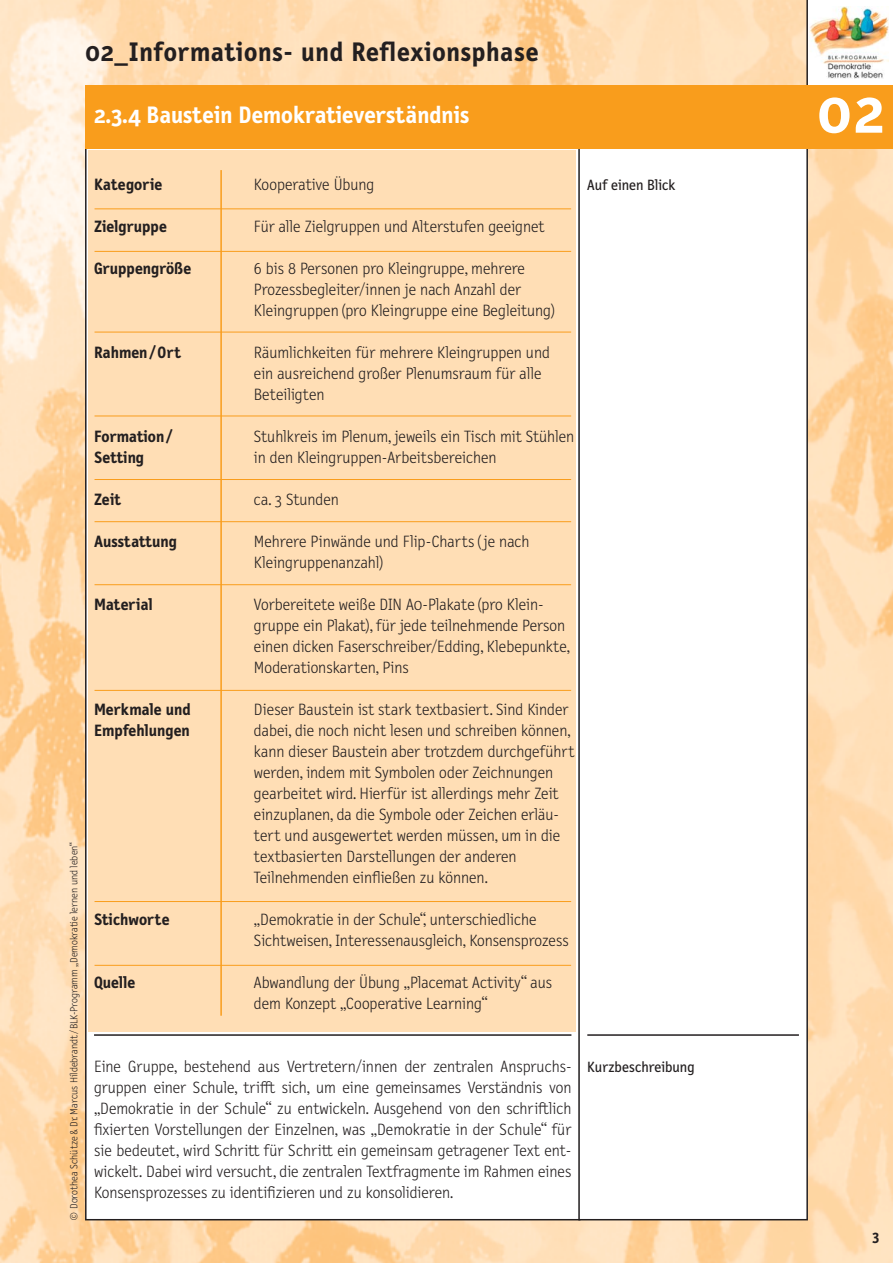
<style>
.page{position:relative;width:893px;height:1263px;background:#fff}
.page>*{position:absolute;margin:0;border:0;box-sizing:border-box;transform-origin:0 0}
.t1{font:700 63px "Letter Gothic Text";color:#fff}
.t2{font:700 27px "Letter Gothic Text";letter-spacing:.03em;color:#231f20}
.t3{font:700 24px "Letter Gothic Text";color:#fff}
.t4{font:300 16.5px/21px "Letter Gothic Text";color:#231f20}
.t5{font:700 16.5px/21px "Letter Gothic Text";color:#231f20}
.t6{font:15px "Letter Gothic Text";color:#231f20}
.t7{font:700 15px "Letter Gothic Text";color:#231f20}
.t8{font:300 10.5px "Letter Gothic Text";color:#231f20}
</style>
<div class="page">
<img style="left:0;top:0;width:893px;height:1263px">
<div style="left:808px;top:0;width:85px;height:85px;background:#fff"></div>
<img style="left:809px;top:6px;width:80px;height:73px">
<hr style="left:806px;top:0;width:2px;height:111px;background:#231f20">
<div style="left:86px;top:141px;width:494px;height:1079px;background:#fff"></div>
<div style="left:579px;top:141px;width:228px;height:1079px;background:#fff"></div>
<div style="left:578px;top:140px;width:230px;height:1080px;border:2px solid #231f20"></div>
<div style="left:85px;top:85px;width:724px;height:64px;background:#f99d1c"></div>
<div style="left:808px;top:85px;width:85px;height:64px;background:#f99d1c"></div>
<hr style="left:587px;top:1034px;width:212px;height:2px;background:#231f20">
<div style="left:89px;top:150px;width:487px;height:882px;background:#ffdeb5"></div>
<hr style="left:94px;top:1034px;width:477px;height:2px;background:#231f20">
<hr style="left:95px;top:208px;width:476px;height:1px;background:#f99d1c">
<hr style="left:95px;top:251px;width:476px;height:1px;background:#f99d1c">
<hr style="left:95px;top:332px;width:476px;height:1px;background:#f99d1c">
<hr style="left:95px;top:584px;width:476px;height:1px;background:#f99d1c">
<hr style="left:95px;top:690px;width:476px;height:1px;background:#f99d1c">
<hr style="left:95px;top:901px;width:476px;height:1px;background:#f99d1c">
<hr style="left:95px;top:965px;width:476px;height:1px;background:#f99d1c">
<hr style="left:95px;top:521px;width:476px;height:1px;background:#f99d1c">
<hr style="left:95px;top:416px;width:476px;height:1px;background:#f99d1c">
<hr style="left:95px;top:479px;width:476px;height:1px;background:#f99d1c">
<hr style="left:220px;top:170px;width:2px;height:846px;background:#f99d1c">
<h2 class="t2" style="left:85px;top:42px;width:455px">02_Informations- und Reflexionsphase</h2>
<h3 class="t3" style="left:94px;top:106px;width:377px">2.3.4 Baustein Demokratieverständnis</h3>
<h1 class="t1" style="left:817px;top:88px;width:69px">02</h1>
<p class="t8" style="left:70px;top:1221px;width:381px;rotate:-90deg">© Dorothea Schütze &amp; Dr. Marcus Hildebrandt / BLK-Programm „Demokratie lernen und leben“</p>
<p class="t5" style="left:94px;top:175px;width:70px">Kategorie</p>
<p class="t5" style="left:94px;top:217px;width:74px">Zielgruppe</p>
<p class="t5" style="left:94px;top:259px;width:99px">Gruppengröße</p>
<p class="t5" style="left:94px;top:343px;width:89px">Rahmen / Ort</p>
<p class="t5" style="left:94px;top:427px;width:80px">Formation /<br>Setting</p>
<p class="t5" style="left:94px;top:490px;width:29px">Zeit</p>
<p class="t5" style="left:94px;top:532px;width:85px">Ausstattung</p>
<p class="t5" style="left:94px;top:595px;width:60px">Material</p>
<p class="t5" style="left:94px;top:700px;width:98px">Merkmale und<br>Empfehlungen</p>
<p class="t5" style="left:94px;top:910px;width:77px">Stichworte</p>
<p class="t5" style="left:94px;top:973px;width:43px">Quelle</p>
<p class="t4" style="left:254px;top:175px;width:122px">Kooperative Übung</p>
<p class="t4" style="left:254px;top:217px;width:292px">Für alle Zielgruppen und Alterstufen geeignet</p>
<p class="t4" style="left:254px;top:259px;width:304px">6 bis 8 Personen pro Kleingruppe, mehrere<br>Prozessbegleiter/innen je nach Anzahl der<br>Kleingruppen (pro Kleingruppe eine Begleitung)</p>
<p class="t4" style="left:254px;top:343px;width:297px">Räumlichkeiten für mehrere Kleingruppen und ein ausreichend großer Plenumsraum für alle<br>Beteiligten</p>
<p class="t4" style="left:254px;top:427px;width:322px">Stuhlkreis im Plenum, jeweils ein Tisch mit Stühlen in den Kleingruppen-Arbeitsbereichen</p>
<p class="t4" style="left:254px;top:490px;width:86px">ca. 3 Stunden</p>
<p class="t4" style="left:254px;top:532px;width:277px">Mehrere Pinwände und Flip-Charts ( je nach<br>Kleingruppenanzahl)</p>
<p class="t4" style="left:254px;top:595px;width:318px">Vorbereitete weiße DIN A0-Plakate (pro Klein - gruppe ein Plakat), für jede teilnehmende Person einen dicken Faserschreiber/Edding, Klebepunkte, Moderationskarten, Pins</p>
<p class="t4" style="left:254px;top:700px;width:322px">Dieser Baustein ist stark textbasiert. Sind Kinder dabei, die noch nicht lesen und schreiben können, kann dieser Baustein aber trotzdem durchgeführt werden, indem mit Symbolen oder Zeichnungen gearbeitet wird. Hierfür ist allerdings mehr Zeit einzuplanen, da die Symbole oder Zeichen erläu&shy;tert und ausgewertet werden müssen, um in die textbasierten Darstellungen der anderen Teilnehmenden einfließen zu können.</p>
<p class="t4" style="left:254px;top:910px;width:316px">„Demokratie in der Schule“, unterschiedliche<br>Sichtweisen, Interessenausgleich, Konsensprozess</p>
<p class="t4" style="left:254px;top:973px;width:300px">Abwandlung der Übung „Placemat Activity“ aus dem Konzept „Cooperative Learning“</p>
<p class="t6" style="left:587px;top:179px;width:90px">Auf einen Blick</p>
<p class="t4" style="left:94px;top:1057px;width:479px;text-align:justify">Eine Gruppe, bestehend aus Vertretern/innen der zentralen Anspruchs - gruppen einer Schule, trifft sich, um eine gemeinsames Verständnis von „Demo kratie in der Schule“ zu entwickeln. Ausgehend von den schriftlich fixierten Vorstellungen der Einzelnen, was „Demokratie in der Schule“ für sie bedeutet, wird Schritt für Schritt ein gemeinsam getragener Text ent&shy;wickelt. Dabei wird versucht, die zentralen Textfragmente im Rahmen eines Kon sens prozesses zu identifizieren und zu konsolidieren.</p>
<p class="t6" style="left:587px;top:1061px;width:109px">Kurzbeschreibung</p>
<p class="t7" style="left:873px;top:1230px;width:8px">3</p>
</div>
